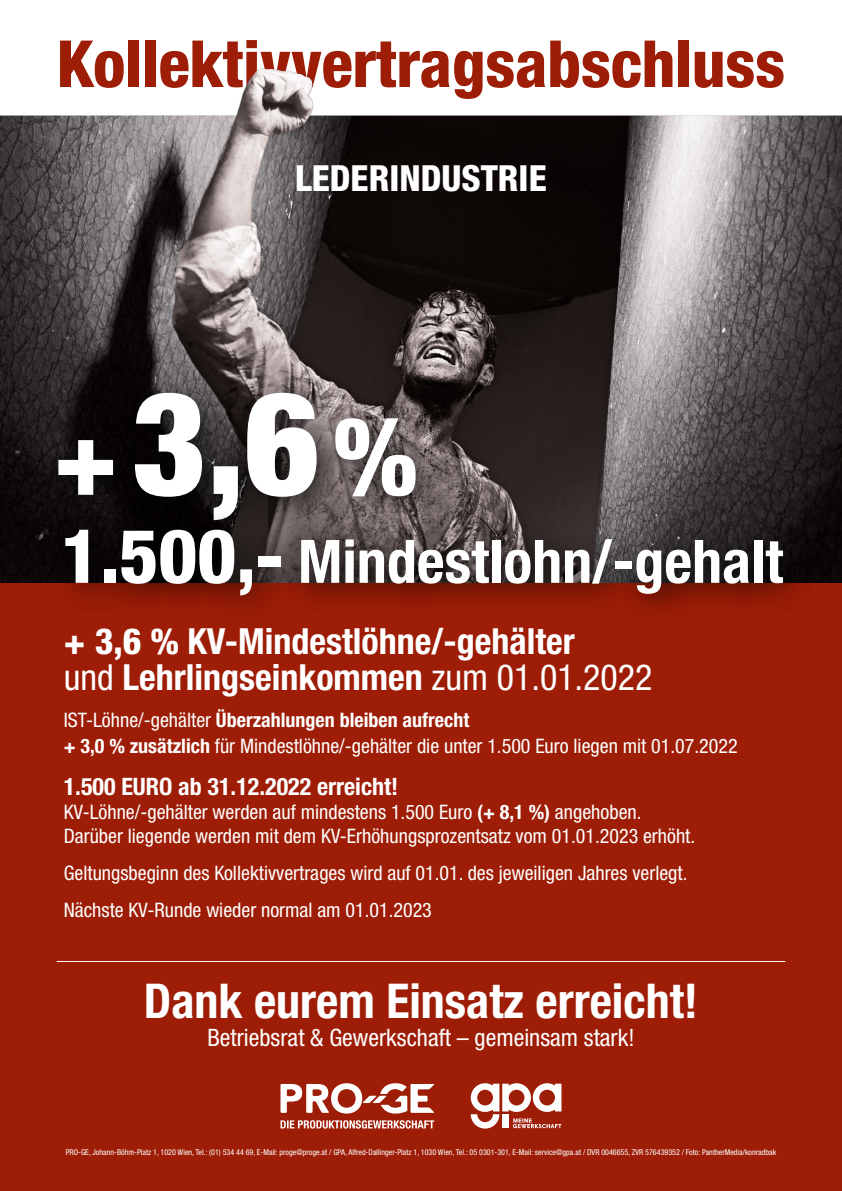
<style>
.page{position:relative;width:842px;height:1191px;background:#fff}
.page>*{position:absolute;margin:0;border:0;box-sizing:border-box;transform-origin:0 0}
.t1{font:900 condensed 144px "Helvetica Neue LT Std";color:#fff}
.t2{font:800 condensed 65px "Helvetica Neue LT Std";letter-spacing:-.005em;color:#9d1d06}
.t3{font:700 condensed 60px "Helvetica Neue LT Std";color:#fff}
.t4{font:700 condensed 48px "Helvetica Neue LT Std";color:#fff}
.t5{font:700 condensed 36px/36px "Helvetica Neue LT Std";color:#fff}
.t6{font:800 condensed 36px "Helvetica Neue LT Std";color:#fff}
.t7{font:condensed 24px "Helvetica Neue LT Std";color:#fff}
.t8{font:700 condensed 24px "Helvetica Neue LT Std";color:#fff}
.t9{font:condensed 20px/26.8px "Helvetica Neue LT Std";color:#fff}
.t10{font:condensed 8px "Helvetica Neue LT Std";color:#fff}
.s1{font-size:108px}
.s2{font-weight:800;font-size:75px}
.s3{font-weight:800}
.s4{font-weight:400}
.s5{font-weight:700}
</style>
<div class="page">
<div style="left:0;top:397px;width:842px;height:794px;background:#9d1d06"></div>
<svg style="left:280px;top:1083px;width:154px;height:45px"></svg>
<svg style="left:471px;top:1083px;width:90px;height:45px"></svg>
<hr style="left:57px;top:961px;width:728px;height:1px;background:#fff">
<img style="left:0;top:68px;width:842px;height:515px">
<div style="left:39px;top:373px;width:407px;height:176px;background:#000;opacity:.75"></div>
<div style="left:45px;top:508px;width:770px;height:119px;background:#000;opacity:.75"></div>
<h2 class="t2" style="left:57px;top:24px;width:730px">Kollektivvertragsabschluss</h2>
<h3 class="t6" style="left:295px;top:156px;width:253px">LEDERINDUSTRIE</h3>
<h1 class="t1" style="left:53px;top:358px;width:366px"><span class="s1">+</span>3,6<span class="s1">%</span></h1>
<h3 class="t3" style="left:61px;top:525px;width:724px"><span class="s2">1.500,-</span> Mindestlohn/-gehalt</h3>
<h3 class="t5" style="left:64px;top:622px;width:590px"><span class="s3">+ 3,6 %</span> KV-Mindestlöhne/-gehälter<br><span class="s4">und</span> Lehrlingseinkommen <span class="s4">zum 01.01.2022</span></h3>
<p class="t9" style="left:64px;top:706px;width:675px">IST-Löhne/-gehälter <span class="s5">Überzahlungen bleiben aufrecht<br>+ 3,0 % zusätzlich</span> für Mindestlöhne/-gehälter die unter 1.500 Euro liegen mit 01.07.2022</p>
<p class="t8" style="left:64px;top:772px;width:336px">1.500 EURO ab 31.12.2022 erreicht!</p>
<p class="t9" style="left:64px;top:799px;width:633px;line-height:24px">KV-Löhne/-gehälter werden auf mindestens 1.500 Euro <span class="s5">(+ 8,1 %)</span> angehoben.<br>Darüber liegende werden mit dem KV-Erhöhungsprozentsatz vom 01.01.2023 erhöht.</p>
<p class="t9" style="left:64px;top:854px;width:625px;line-height:36.8px">Geltungsbeginn des Kollektivvertrages wird auf 01.01. des jeweiligen Jahres verlegt.<br>Nächste KV-Runde wieder normal am 01.01.2023</p>
<h3 class="t4" style="left:144px;top:971px;width:556px">Dank eurem Einsatz erreicht!</h3>
<p class="t7" style="left:207px;top:1023px;width:429px">Betriebsrat &amp; Gewerkschaft – gemeinsam stark!</p>
<p class="t10" style="left:66px;top:1147px;width:712px">PRO-GE, Johann-Böhm-Platz 1, 1020 Wien, Tel.: (01) 534 44 69, E-Mail: proge@proge.at / GPA, Alfred-Dallinger-Platz 1, 1030 Wien, Tel.: 05 0301-301, E-Mail: service@gpa.at / DVR 0046655, ZVR 576439352 / Foto: PantherMedia/konradbak</p>
</div>
